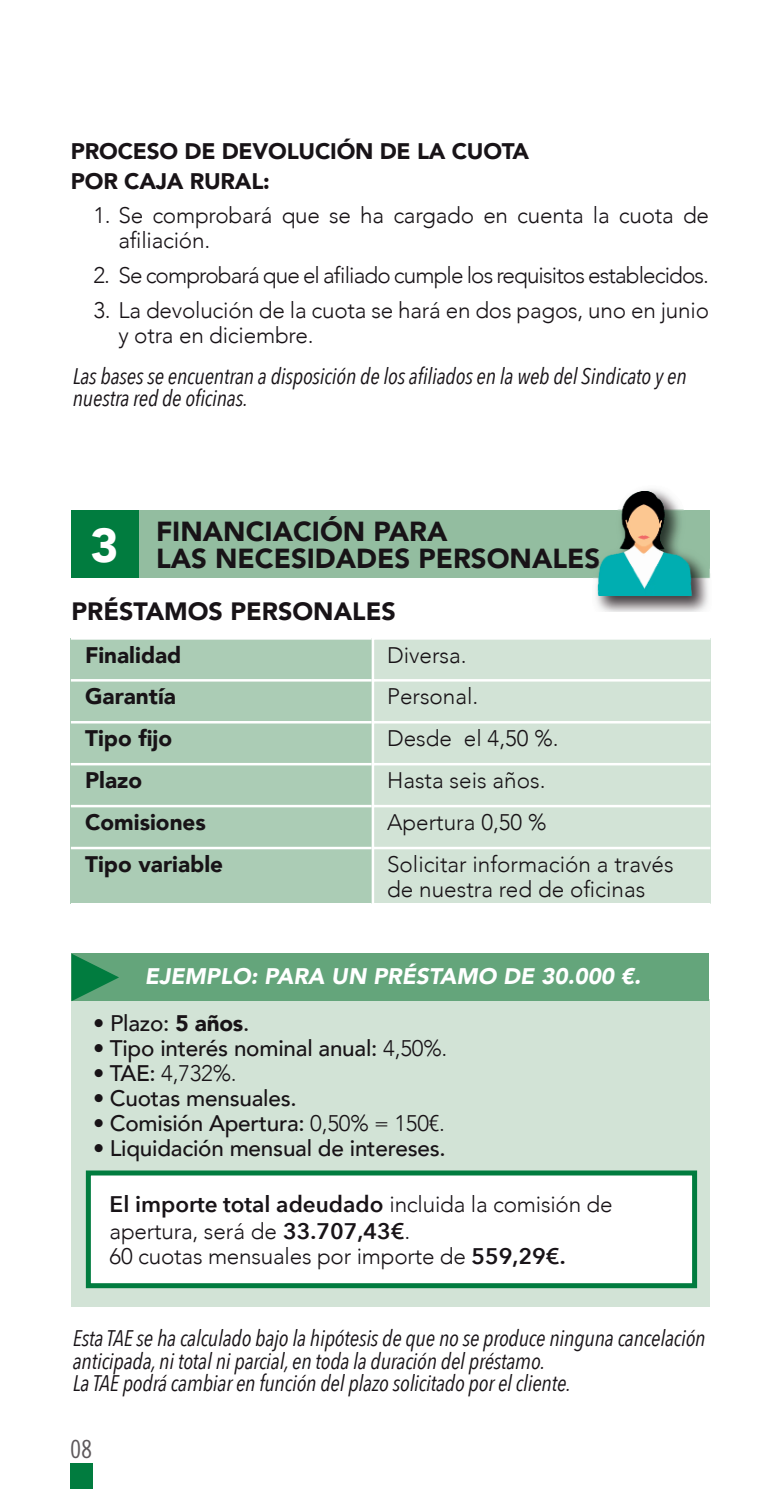
<style>
.page{position:relative;width:780px;height:1489px;background:#fff}
.page>*{position:absolute;margin:0;border:0;box-sizing:border-box;transform-origin:0 0}
.t1{font:900 47.5px "Avenir";color:#fff}
.t2{font:900 27.5px/27.5px "Avenir";color:#181317}
.t3{font:900 25px "Avenir";color:#181317}
.t4{font:25px "Trade Gothic LT Std Cn 18";color:#5d585b}
.t5{font:300 22.5px/25px "Avenir";letter-spacing:-.01em;color:#181317}
.t6{font:italic 22.5px/22.5px "Avenir Next Condensed";letter-spacing:-.01em;color:#181317}
.t7{font:500 22.5px "Avenir";letter-spacing:-.01em;color:#181317}
.t8{font:900 22.5px/30px "Avenir";color:#181317}
.t9{font:300 22.5px "Avenir";letter-spacing:-.04em;color:#181317}
.t10{font:600 22.5px "Avenir Next";color:#181317}
.t11{font:italic 900 22.5px "Avenir";color:#fff}
.s1{font-weight:900}
.s2{font-weight:300}
.s3{font-weight:500}
.s4{font-family:"Avenir";font-weight:300}
.s5{font-family:"Avenir Next";font-weight:600}
</style>
<div class="page">
<div style="left:72px;top:999px;width:638px;height:307px;background:#d2e3d6"></div>
<div style="left:71px;top:510px;width:638px;height:68px;background:#93bda0"></div>
<div style="left:72px;top:953px;width:637px;height:48px;background:#64a57b"></div>
<svg style="left:71px;top:953px;width:48px;height:49px"></svg>
<div style="left:86px;top:1170px;width:611px;height:118px;background:#fff;border:5px solid #017c3f"></div>
<div style="left:71px;top:638px;width:302px;height:266px;background:#abccb5"></div>
<div style="left:373px;top:638px;width:337px;height:266px;background:#d2e3d6"></div>
<hr style="left:371px;top:637px;width:3px;height:268px;background:#fff">
<hr style="left:373px;top:637px;width:337px;height:2px;background:#fff">
<hr style="left:373px;top:679px;width:337px;height:2px;background:#fff">
<hr style="left:373px;top:721px;width:337px;height:2px;background:#fff">
<hr style="left:373px;top:763px;width:337px;height:2px;background:#fff">
<hr style="left:373px;top:804px;width:337px;height:3px;background:#fff">
<hr style="left:373px;top:846px;width:337px;height:3px;background:#fff">
<hr style="left:373px;top:903px;width:337px;height:2px;background:#fff">
<hr style="left:71px;top:637px;width:300px;height:2px;background:#fff">
<hr style="left:71px;top:679px;width:300px;height:2px;background:#fff">
<hr style="left:71px;top:721px;width:300px;height:2px;background:#fff">
<hr style="left:71px;top:763px;width:300px;height:2px;background:#fff">
<hr style="left:71px;top:804px;width:300px;height:3px;background:#fff">
<hr style="left:71px;top:846px;width:300px;height:3px;background:#fff">
<hr style="left:71px;top:903px;width:300px;height:2px;background:#fff">
<img style="left:593px;top:489px;width:118px;height:122px">
<img style="left:597px;top:491px;width:95px;height:105px">
<div style="left:71px;top:510px;width:67px;height:68px;background:#017c3f"></div>
<div style="left:70px;top:1463px;width:22px;height:25px;background:#017c3f"></div>
<p class="t8" style="left:71px;top:137px;width:460px">PROCESO DE DEVOLUCIÓN DE LA CUOTA<br>POR CAJA RURAL:</p>
<p class="t5" style="left:118px;top:203px;width:592px;text-indent:-25px">1. Se comprobará que se ha cargado en cuenta la cuota de afiliación.</p>
<p class="t9" style="left:93px;top:260px;width:617px">2. Se comprobará que el afiliado cumple los requisitos establecidos.</p>
<p class="t5" style="left:118px;top:297px;width:592px;text-indent:-25px">3. La devolución de la cuota se hará en dos pagos, uno en junio y otra en diciembre.</p>
<p class="t6" style="left:73px;top:365px;width:615px">Las bases se encuentran a disposición de los afiliados en la web del Sindicato y en nuestra red de oficinas.</p>
<h1 class="t1" style="left:91px;top:514px;width:30px">3</h1>
<p class="t2" style="left:156px;top:518px;width:446px">FINANCIACIÓN PARA<br>LAS NECESIDADES PERSONALES</p>
<p class="t3" style="left:72px;top:595px;width:326px">PRÉSTAMOS PERSONALES</p>
<p class="t8" style="left:85px;top:640px;width:98px">Finalidad</p>
<p class="t5" style="left:387px;top:642px;width:81px">Diversa.</p>
<p class="t8" style="left:85px;top:682px;width:92px">Garantía</p>
<p class="t5" style="left:387px;top:684px;width:93px">Personal.</p>
<p class="t8" style="left:85px;top:724px;width:89px">Tipo fijo</p>
<p class="t5" style="left:387px;top:726px;width:173px">Desde el 4,50 %.</p>
<p class="t8" style="left:85px;top:766px;width:59px">Plazo</p>
<p class="t5" style="left:387px;top:768px;width:160px">Hasta seis años.</p>
<p class="t8" style="left:85px;top:808px;width:122px">Comisiones</p>
<p class="t5" style="left:387px;top:810px;width:161px">Apertura 0,50 %</p>
<p class="t8" style="left:85px;top:850px;width:139px">Tipo variable</p>
<p class="t5" style="left:387px;top:852px;width:288px">Solicitar información a través de nuestra red de oficinas</p>
<p class="t11" style="left:145px;top:961px;width:497px">EJEMPLO: PARA UN PRÉSTAMO DE 30.000 €.</p>
<p class="t7" style="left:93px;top:1008px;width:158px">• Plazo: <span class="s1">5 años</span>.</p>
<p class="t7" style="left:93px;top:1033px;width:356px"><span class="s2">•</span> Tipo interés nominal anual: <span class="s2">4,50%.</span></p>
<p class="t5" style="left:93px;top:1060px;width:145px">• <span class="s3">TAE:</span> 4,732%.</p>
<p class="t7" style="left:93px;top:1083px;width:205px"><span class="s2">•</span> Cuotas mensuales.</p>
<p class="t7" style="left:93px;top:1108px;width:353px"><span class="s2">•</span> Comisión Apertura: <span class="s2">0,50% = 150€.</span></p>
<p class="t7" style="left:93px;top:1133px;width:354px"><span class="s2">•</span> Liquidación mensual de intereses.</p>
<p class="t10" style="left:110px;top:1189px;width:504px">El importe total adeudado <span class="s4">incluida la comisión de</span></p>
<p class="t5" style="left:110px;top:1218px;width:457px">apertura, será de <span class="s5">33.707,43€</span>.<br>60 cuotas mensuales por importe de <span class="s5">559,29€.</span></p>
<p class="t6" style="left:73px;top:1327px;width:634px">Esta TAE se ha calculado bajo la hipótesis de que no se produce ninguna cancelación anticipada, ni total ni parcial, en toda la duración del préstamo.<br>La TAE podrá cambiar en función del plazo solicitado por el cliente.</p>
<p class="t4" style="left:70px;top:1440px;width:24px">08</p>
</div>
